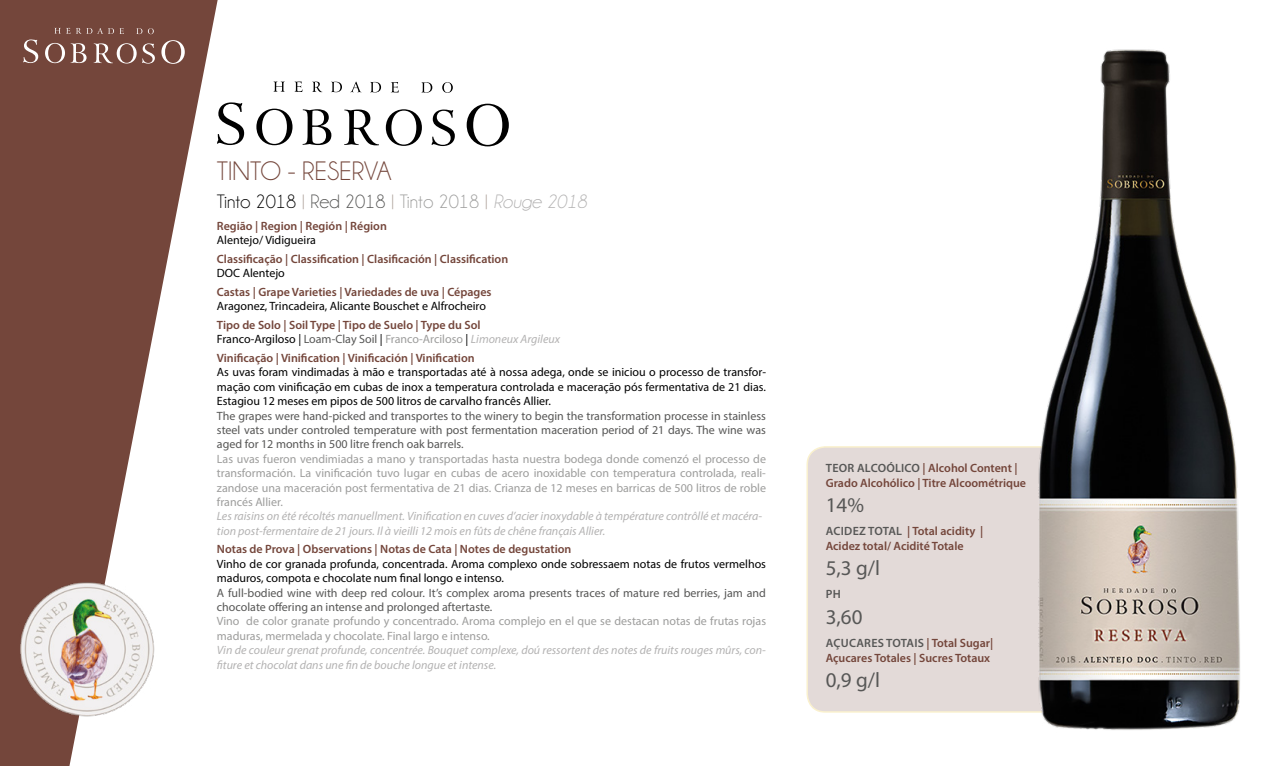
<style>
.page{position:relative;width:1276px;height:766px;background:#fff}
.page>*{position:absolute;margin:0;border:0;box-sizing:border-box;transform-origin:0 0}
.t1{font:26.85px "Champagne&Limousines";color:#74463b}
.t2{font:21px "Myriad Pro";color:#575756}
.t3{font:19.5px "Champagne&Limousines";color:#000}
.t4{font:600 12px/14.4px "Myriad Pro";color:#74463b}
.t5{font:12px/14.4px "Myriad Pro";color:#000;text-align:justify}
.t6{font:12px/14.4px "Myriad Pro";color:#9d9d9c;text-align:justify}
.t7{font:12px/14.4px "Myriad Pro";color:#575756;text-align:justify}
.t8{font:italic 12px/14.4px "Myriad Pro";color:#b3b2b2}
.t9{font:600 12px "Myriad Pro";color:#575756}
.s1{color:#ada199}
.s2{color:#575756}
.s3{color:#9d9d9c}
.s4{font-style:italic;color:#b3b2b2}
.s5{font-weight:400;color:#000}
.s6{font-weight:400;color:#575756}
.s7{font-weight:400;color:#9d9d9c}
.s8{font-weight:400;font-style:italic;color:#b3b2b2}
</style>
<div class="page">
<svg style="left:0;top:0;width:218px;height:765px;fill:#74463b"></svg>
<div style="left:807px;top:447px;width:334px;height:264px;background:#e3dad8;border-radius:18px"></div>
<div style="left:806px;top:446px;width:336px;height:266px;border:2px solid #e6b800;border-radius:18px"></div>
<svg style="left:217px;top:102px;width:27px;height:43px"></svg>
<svg style="left:256px;top:109px;width:36px;height:36px"></svg>
<svg style="left:303px;top:109px;width:28px;height:36px"></svg>
<svg style="left:344px;top:109px;width:35px;height:36px"></svg>
<svg style="left:386px;top:109px;width:36px;height:37px"></svg>
<svg style="left:431px;top:109px;width:24px;height:37px"></svg>
<svg style="left:466px;top:104px;width:43px;height:42px"></svg>
<svg style="left:273px;top:81px;width:12px;height:11px"></svg>
<svg style="left:294px;top:81px;width:9px;height:11px"></svg>
<svg style="left:312px;top:82px;width:10px;height:10px"></svg>
<svg style="left:331px;top:82px;width:11px;height:10px"></svg>
<svg style="left:350px;top:82px;width:11px;height:10px"></svg>
<svg style="left:370px;top:82px;width:11px;height:10px"></svg>
<svg style="left:391px;top:82px;width:8px;height:10px"></svg>
<svg style="left:421px;top:82px;width:11px;height:11px"></svg>
<svg style="left:442px;top:82px;width:11px;height:11px"></svg>
<img style="left:13px;top:574px;width:149px;height:149px">
<svg style="left:23px;top:39px;width:15px;height:24px"></svg>
<svg style="left:45px;top:43px;width:20px;height:20px"></svg>
<svg style="left:71px;top:43px;width:16px;height:20px"></svg>
<svg style="left:94px;top:43px;width:61px;height:21px"></svg>
<svg style="left:161px;top:40px;width:24px;height:24px"></svg>
<svg style="left:54px;top:28px;width:70px;height:6px"></svg>
<svg style="left:136px;top:28px;width:6px;height:6px"></svg>
<svg style="left:148px;top:28px;width:6px;height:6px"></svg>
<img style="left:1021px;top:49px;width:219px;height:681px">
<h1 class="t1" style="left:217px;top:157px;width:176px">TINTO - RESERVA</h1>
<h3 class="t3" style="left:217px;top:191px;width:372px">Tinto 2018 <span class="s1">|</span> <span class="s2">Red 2018</span> <span class="s1">|</span> <span class="s3">Tinto 2018</span> <span class="s1">|</span> <span class="s4">Rouge 2018</span></h3>
<p class="t4" style="left:217px;top:218px;width:171px">Região | Region | Región | Région</p>
<p class="t5" style="left:217px;top:233px;width:101px">Alentejo/ Vidigueira</p>
<p class="t4" style="left:217px;top:251px;width:293px">Classificação | Classification | Clasificación | Classification</p>
<p class="t5" style="left:217px;top:266px;width:69px">DOC Alentejo</p>
<p class="t4" style="left:217px;top:284px;width:276px">Castas | Grape Varieties | Variedades de uva | Cépages</p>
<p class="t5" style="left:217px;top:299px;width:270px">Aragonez, Trincadeira, Alicante Bouschet e Alfrocheiro</p>
<p class="t4" style="left:217px;top:317px;width:344px">Tipo de Solo | Soil Type | Tipo de Suelo | Type du Sol<br><span class="s5">Franco-Argiloso |</span> <span class="s6">Loam-Clay Soil</span> <span class="s5">|</span> <span class="s7">Franco-Arciloso</span> <span class="s5">|</span> <span class="s8">Limoneux Argileux</span></p>
<p class="t4" style="left:217px;top:350px;width:259px">Vinificação | Vinification | Vinificación | Vinification</p>
<p class="t5" style="left:217px;top:365px;width:550px">As uvas foram vindimadas à mão e transportadas até à nossa adega, onde se iniciou o processo de transfor&shy;mação com vinificação em cubas de inox a temperatura controlada e maceração pós fermentativa de 21 dias.<br>Estagiou 12 meses em pipos de 500 litros de carvalho francês Allier.</p>
<p class="t7" style="left:217px;top:408px;width:550px">The grapes were hand-picked and transportes to the winery to begin the transformation processe in stainless steel vats under controled temperature with post fermentation maceration period of 21 days. The wine was aged for 12 months in 500 litre french oak barrels.</p>
<p class="t6" style="left:217px;top:451px;width:550px">Las uvas fueron vendimiadas a mano y transportadas hasta nuestra bodega donde comenzó el processo de transformación. La vinificación tuvo lugar en cubas de acero inoxidable con temperatura controlada, reali&shy;zandose una maceración post fermentativa de 21 dias. Crianza de 12 meses en barricas de 500 litros de roble francés Allier.</p>
<p class="t8" style="left:217px;top:509px;width:547px">Les raisins on été récoltés manuellment. Vinification en cuves d’acier inoxydable à température contrôllé et macéra&shy;tion post-fermentaire de 21 jours. Il à vieilli 12 mois en fûts de chêne français Allier.</p>
<p class="t4" style="left:217px;top:541px;width:356px">Notas de Prova | Observations | Notas de Cata | Notes de degustation</p>
<p class="t5" style="left:217px;top:556px;width:550px">Vinho de cor granada profunda, concentrada. Aroma complexo onde sobressaem notas de frutos vermelhos maduros, compota e chocolate num final longo e intenso.</p>
<p class="t7" style="left:217px;top:585px;width:550px">A full-bodied wine with deep red colour. It’s complex aroma presents traces of mature red berries, jam and chocolate offering an intense and prolonged aftertaste.</p>
<p class="t6" style="left:217px;top:614px;width:550px">Vino de color granate profundo y concentrado. Aroma complejo en el que se destacan notas de frutas rojas maduras, mermelada y chocolate. Final largo e intenso.</p>
<p class="t8" style="left:217px;top:642px;width:550px">Vin de couleur grenat profunde, concentrée. Bouquet complexe, doú ressortent des notes de fruits rouges mûrs, con&shy;fiture et chocolat dans une fin de bouche longue et intense.</p>
<p class="t4" style="left:826px;top:460px;width:202px"><span class="s2">TEOR ALCOÓLICO</span> | Alcohol Content |<br>Grado Alcohólico | Titre Alcoométrique</p>
<h2 class="t2" style="left:826px;top:492px;width:40px">14%</h2>
<p class="t4" style="left:826px;top:523px;width:159px"><span class="s2">ACIDEZ TOTAL</span> | Total acidity |<br>Acidez total/ Acidité Totale</p>
<h2 class="t2" style="left:826px;top:555px;width:56px">5,3 g/l</h2>
<p class="t9" style="left:826px;top:586px;width:17px">PH</p>
<h2 class="t2" style="left:826px;top:603px;width:38px">3,60</h2>
<p class="t4" style="left:826px;top:635px;width:169px"><span class="s2">AÇUCARES TOTAIS</span> | Total Sugar|<br>Açucares Totales | Sucres Totaux</p>
<h2 class="t2" style="left:826px;top:666px;width:56px">0,9 g/l</h2>
</div>
